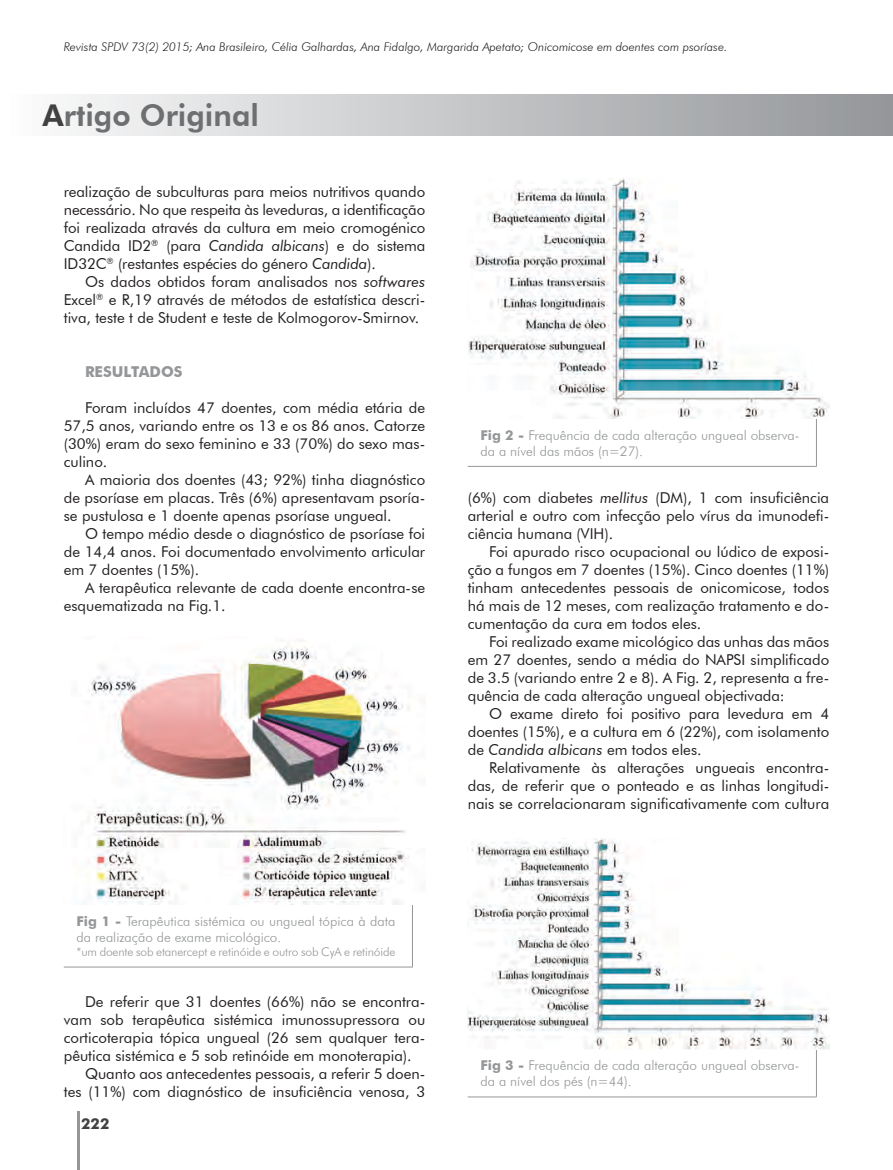
<style>
.page{position:relative;width:893px;height:1170px;background:#fff}
.page>*{position:absolute;margin:0;border:0;box-sizing:border-box;transform-origin:0 0}
.t1{font:800 30px "Futura BT";color:#6d6f71}
.t2{font:15px/18px "Futura BT";color:#231f20;text-align:justify}
.t3{font:700 15px "Futura BT";color:#949698}
.t4{font:700 15px "Futura BT";color:#414142}
.t5{font:300 13.5px/16.2px "Futura BT";color:#949698}
.t6{font:italic 300 12px "Futura BT";color:#231f20}
.t7{font:300 12px "Futura BT";letter-spacing:-.01em;color:#949698}
.s1{color:#414142}
.s2{font-style:italic}
.s3{font-weight:700}
</style>
<div class="page">
<div style="left:0;top:94px;width:893px;height:41px;background:linear-gradient(to right,#fdfdfd,#939598)"></div>
<hr style="left:77px;top:1111px;width:3px;height:58px;background:#949698">
<hr style="left:412px;top:904px;width:1px;height:62px;background:#949698">
<hr style="left:64px;top:966px;width:349px;height:1px;background:#949698">
<img style="left:87px;top:640px;width:323px;height:264px">
<hr style="left:816px;top:418px;width:1px;height:48px;background:#949698">
<hr style="left:468px;top:466px;width:349px;height:1px;background:#949698">
<img style="left:468px;top:179px;width:361px;height:239px">
<hr style="left:816px;top:1049px;width:1px;height:47px;background:#949698">
<hr style="left:468px;top:1096px;width:349px;height:1px;background:#949698">
<img style="left:468px;top:838px;width:361px;height:211px">
<p class="t6" style="left:64px;top:39px;width:665px">Revista SPDV 73(2) 2015; Ana Brasileiro, Célia Galhardas, Ana Fidalgo, Margarida Apetato; Onicomicose em doentes com psoríase.</p>
<h1 class="t1" style="left:43px;top:97px;width:218px"><span class="s1">A</span>rtigo Original</h1>
<p class="t2" style="left:64px;top:182px;width:363px">realização de subculturas para meios nutritivos quando necessário. No que respeita às leveduras, a identificação foi realizada através da cultura em meio cromogénico Candida ID2<sup>®</sup> (para <span class="s2">Candida albicans</span>) e do sistema ID32C<sup>®</sup> (restantes espécies do género <span class="s2">Candida</span>).</p>
<p class="t2" style="left:64px;top:272px;width:363px;text-indent:21px">Os dados obtidos foram analisados nos <span class="s2">softwares </span>Excel<sup>®</sup> e R,19 através de métodos de estatística descri&shy;tiva, teste t de Student e teste de Kolmogorov-Smirnov.</p>
<p class="t3" style="left:85px;top:362px;width:99px">RESULTADOS</p>
<p class="t2" style="left:64px;top:398px;width:363px;text-indent:21px">Foram incluídos 47 doentes, com média etária de 57,5 anos, variando entre os 13 e os 86 anos. Catorze (30%) eram do sexo feminino e 33 (70%) do sexo mas&shy;culino.</p>
<p class="t2" style="left:64px;top:470px;width:363px;text-indent:21px">A maioria dos doentes (43; 92%) tinha diagnóstico de psoríase em placas. Três (6%) apresentavam psoría&shy;se pustulosa e 1 doente apenas psoríase ungueal.</p>
<p class="t2" style="left:64px;top:524px;width:363px;text-indent:21px">O tempo médio desde o diagnóstico de psoríase foi de 14,4 anos. Foi documentado envolvimento articular em 7 doentes (15%).</p>
<p class="t2" style="left:64px;top:578px;width:363px;text-indent:21px">A terapêutica relevante de cada doente encontra-se esquematizada na Fig.1.</p>
<p class="t5" style="left:77px;top:912px;width:320px"><span class="s3">Fig 1 -</span> Terapêutica sistémica ou ungueal tópica à data da realização de exame micológico.</p>
<p class="t7" style="left:77px;top:944px;width:320px">*um doente sob etanercept e retinóide e outro sob CyA e retinóide</p>
<p class="t2" style="left:85px;top:992px;width:342px">De referir que 31 doentes (66%) não se encontra-</p>
<p class="t2" style="left:64px;top:1010px;width:363px">vam sob terapêutica sistémica imunossupressora ou</p>
<p class="t2" style="left:64px;top:1028px;width:363px">corticoterapia tópica ungueal (26 sem qualquer tera-</p>
<p class="t2" style="left:64px;top:1046px;width:349px">pêutica sistémica e 5 sob retinóide em monoterapia).</p>
<p class="t2" style="left:85px;top:1064px;width:342px">Quanto aos antecedentes pessoais, a referir 5 doen-</p>
<p class="t2" style="left:64px;top:1082px;width:363px">tes (11%) com diagnóstico de insuficiência venosa, 3</p>
<p class="t4" style="left:81px;top:1114px;width:30px">222</p>
<p class="t5" style="left:480px;top:426px;width:320px"><span class="s3">Fig 2 -</span> Frequência de cada alteração ungueal observa&shy;da a nível das mãos (n=27).</p>
<p class="t2" style="left:468px;top:488px;width:363px">(6%) com diabetes <span class="s2">mellitus</span> (DM), 1 com insuficiência arterial e outro com infecção pelo vírus da imunodefi&shy;ciência humana (VIH).</p>
<p class="t2" style="left:468px;top:542px;width:363px;text-indent:21px">Foi apurado risco ocupacional ou lúdico de exposi&shy;ção a fungos em 7 doentes (15%). Cinco doentes (11%) tinham antecedentes pessoais de onicomicose, todos há mais de 12 meses, com realização tratamento e do&shy;cumentação da cura em todos eles.</p>
<p class="t2" style="left:468px;top:632px;width:363px;text-indent:21px">Foi realizado exame micológico das unhas das mãos em 27 doentes, sendo a média do NAPSI simplificado de 3.5 (variando entre 2 e 8). A Fig. 2, representa a fre&shy;quência de cada alteração ungueal objectivada:</p>
<p class="t2" style="left:468px;top:704px;width:363px;text-indent:21px">O exame direto foi positivo para levedura em 4 doentes (15%), e a cultura em 6 (22%), com isolamento de <span class="s2">Candida albicans</span> em todos eles.</p>
<p class="t2" style="left:468px;top:758px;width:363px;text-indent:21px">Relativamente às alterações ungueais encontra&shy;das, de referir que o ponteado e as linhas longitudi&shy;nais se correlacionaram significativamente com cultura</p>
<p class="t5" style="left:480px;top:1056px;width:320px"><span class="s3">Fig 3 -</span> Frequência de cada alteração ungueal observa&shy;da a nível dos pés (n=44).</p>
</div>
